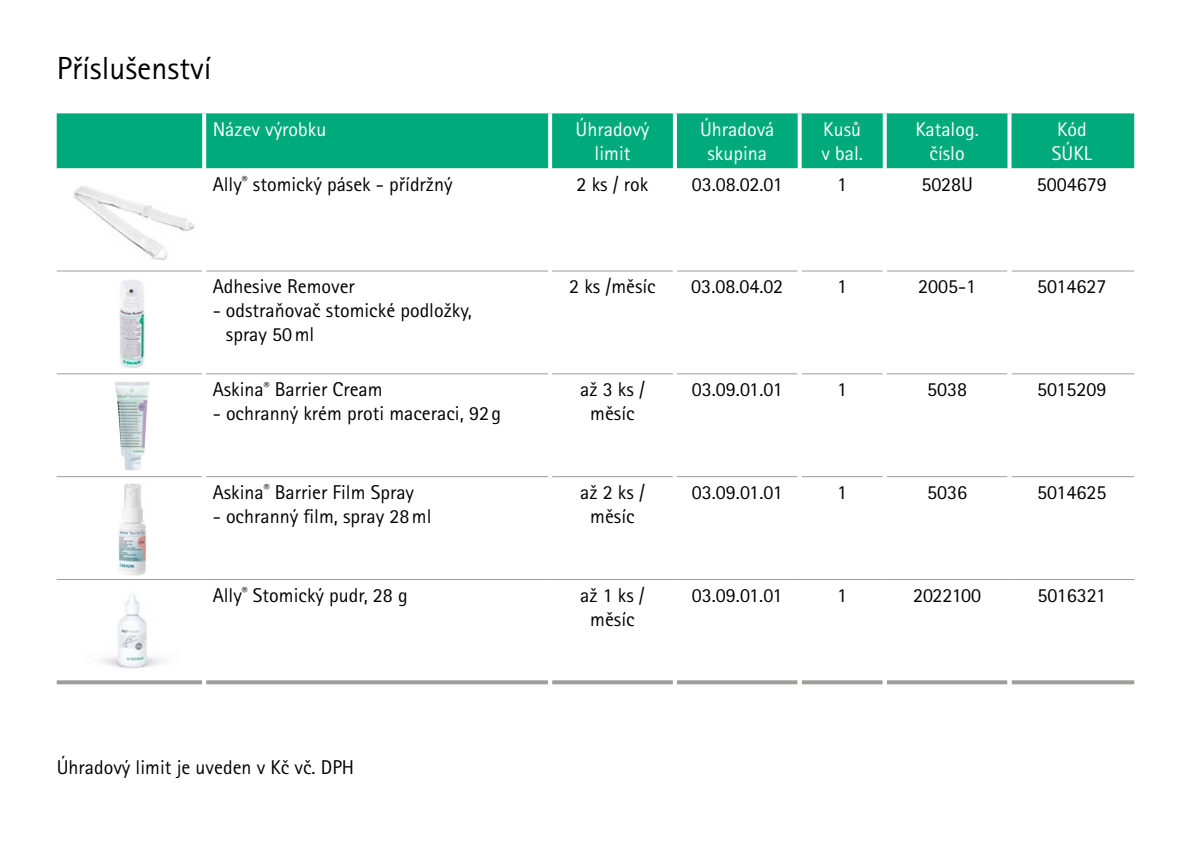
<style>
.page{position:relative;width:1191px;height:842px;background:#fff}
.page>*{position:absolute;margin:0;border:0;box-sizing:border-box;transform-origin:0 0}
.t1{font:32px "Rotis Sans Serif Pro";color:#000}
.t2{font:20px/24px "Rotis Sans Serif Pro";color:#000;text-align:center}
.t3{font:20px/24px "Rotis Sans Serif Pro";color:#fff;text-align:center}
</style>
<div class="page">
<div style="left:57px;top:113px;width:1077px;height:55px;background:#00aa7a"></div>
<hr style="left:206px;top:271px;width:342px;height:1px;background:#9d9d9c">
<hr style="left:552px;top:271px;width:121px;height:1px;background:#9d9d9c">
<hr style="left:677px;top:271px;width:120px;height:1px;background:#9d9d9c">
<hr style="left:206px;top:476px;width:342px;height:1px;background:#9d9d9c">
<hr style="left:552px;top:476px;width:121px;height:1px;background:#9d9d9c">
<hr style="left:677px;top:476px;width:120px;height:1px;background:#9d9d9c">
<hr style="left:801px;top:271px;width:81px;height:1px;background:#9d9d9c">
<hr style="left:886px;top:271px;width:121px;height:1px;background:#9d9d9c">
<hr style="left:1011px;top:271px;width:123px;height:1px;background:#9d9d9c">
<hr style="left:801px;top:476px;width:81px;height:1px;background:#9d9d9c">
<hr style="left:886px;top:476px;width:121px;height:1px;background:#9d9d9c">
<hr style="left:1011px;top:476px;width:123px;height:1px;background:#9d9d9c">
<hr style="left:57px;top:271px;width:145px;height:1px;background:#9d9d9c">
<hr style="left:57px;top:476px;width:145px;height:1px;background:#9d9d9c">
<hr style="left:57px;top:373px;width:145px;height:1px;background:#9d9d9c">
<hr style="left:206px;top:373px;width:342px;height:1px;background:#9d9d9c">
<hr style="left:552px;top:373px;width:121px;height:1px;background:#9d9d9c">
<hr style="left:677px;top:373px;width:120px;height:1px;background:#9d9d9c">
<hr style="left:801px;top:373px;width:81px;height:1px;background:#9d9d9c">
<hr style="left:886px;top:373px;width:121px;height:1px;background:#9d9d9c">
<hr style="left:1011px;top:373px;width:123px;height:1px;background:#9d9d9c">
<svg style="left:552px;top:680px;width:121px;height:4px"></svg>
<svg style="left:677px;top:680px;width:120px;height:4px"></svg>
<svg style="left:57px;top:680px;width:145px;height:4px"></svg>
<svg style="left:206px;top:680px;width:342px;height:4px"></svg>
<svg style="left:801px;top:680px;width:81px;height:4px"></svg>
<svg style="left:887px;top:680px;width:120px;height:4px"></svg>
<svg style="left:1011px;top:680px;width:123px;height:4px"></svg>
<svg style="left:202px;top:113px;width:4px;height:55px"></svg>
<svg style="left:548px;top:113px;width:4px;height:55px"></svg>
<svg style="left:673px;top:113px;width:4px;height:55px"></svg>
<svg style="left:797px;top:113px;width:4px;height:55px"></svg>
<svg style="left:882px;top:113px;width:4px;height:55px"></svg>
<svg style="left:1007px;top:113px;width:4px;height:55px"></svg>
<hr style="left:57px;top:579px;width:147px;height:1px;background:#9d9d9c">
<hr style="left:204px;top:579px;width:346px;height:1px;background:#9d9d9c">
<hr style="left:550px;top:579px;width:125px;height:1px;background:#9d9d9c">
<hr style="left:675px;top:579px;width:124px;height:1px;background:#9d9d9c">
<hr style="left:799px;top:579px;width:85px;height:1px;background:#9d9d9c">
<hr style="left:884px;top:579px;width:125px;height:1px;background:#9d9d9c">
<hr style="left:1009px;top:579px;width:125px;height:1px;background:#9d9d9c">
<img style="left:119px;top:280px;width:27px;height:89px">
<img style="left:118px;top:483px;width:29px;height:93px">
<img style="left:115px;top:381px;width:35px;height:89px">
<img style="left:73px;top:186px;width:122px;height:75px">
<img style="left:101px;top:594px;width:61px;height:75px">
<h1 class="t1" style="left:57px;top:49px;width:156px">Příslušenství</h1>
<p class="t3" style="left:213px;top:117px;width:115px">Název výrobku</p>
<p class="t3" style="left:575px;top:117px;width:75px">Úhradový limit</p>
<p class="t3" style="left:700px;top:117px;width:76px">Úhradová skupina</p>
<p class="t3" style="left:821px;top:117px;width:43px;text-align:left">Kusů v bal.</p>
<p class="t3" style="left:915px;top:117px;width:65px">Katalog. číslo</p>
<p class="t3" style="left:1051px;top:117px;width:41px;text-align:left">Kód<br>SÚKL</p>
<p class="t2" style="left:213px;top:172px;width:241px">Ally<sup>®</sup> stomický pásek - přídržný</p>
<p class="t2" style="left:576px;top:172px;width:73px">2 ks / rok</p>
<p class="t2" style="left:691px;top:172px;width:93px">03.08.02.01</p>
<p class="t2" style="left:837px;top:172px;width:11px">1</p>
<p class="t2" style="left:921px;top:172px;width:53px">5028U</p>
<p class="t2" style="left:1036px;top:172px;width:71px">5004679</p>
<p class="t2" style="left:213px;top:275px;width:144px">Adhesive Remover</p>
<p class="t2" style="left:226px;top:299px;width:247px;text-align:left;text-indent:-13px">- odstraňovač stomické podložky, spray 50ml</p>
<p class="t2" style="left:213px;top:378px;width:171px">Askina<sup>®</sup> Barrier Cream</p>
<p class="t2" style="left:213px;top:402px;width:290px">- ochranný krém proti maceraci, 92g</p>
<p class="t2" style="left:213px;top:480px;width:203px">Askina<sup>®</sup> Barrier Film Spray</p>
<p class="t2" style="left:213px;top:504px;width:220px">- ochranný film, spray 28ml</p>
<p class="t2" style="left:569px;top:275px;width:88px">2 ks /měsíc</p>
<p class="t2" style="left:691px;top:275px;width:93px">03.08.04.02</p>
<p class="t2" style="left:837px;top:275px;width:11px">1</p>
<p class="t2" style="left:918px;top:275px;width:60px">2005-1</p>
<p class="t2" style="left:1037px;top:275px;width:71px">5014627</p>
<p class="t2" style="left:580px;top:378px;width:66px">až 3 ks / měsíc</p>
<p class="t2" style="left:692px;top:378px;width:92px">03.09.01.01</p>
<p class="t2" style="left:837px;top:378px;width:11px">1</p>
<p class="t2" style="left:927px;top:378px;width:41px">5038</p>
<p class="t2" style="left:1037px;top:378px;width:71px">5015209</p>
<p class="t2" style="left:580px;top:480px;width:66px">až 2 ks / měsíc</p>
<p class="t2" style="left:692px;top:480px;width:92px">03.09.01.01</p>
<p class="t2" style="left:837px;top:480px;width:11px">1</p>
<p class="t2" style="left:927px;top:480px;width:41px">5036</p>
<p class="t2" style="left:1037px;top:480px;width:71px">5014625</p>
<p class="t2" style="left:213px;top:583px;width:197px">Ally<sup>®</sup> Stomický pudr, 28 g</p>
<p class="t2" style="left:580px;top:583px;width:66px">až 1 ks / měsíc</p>
<p class="t2" style="left:692px;top:583px;width:92px">03.09.01.01</p>
<p class="t2" style="left:837px;top:583px;width:11px">1</p>
<p class="t2" style="left:913px;top:583px;width:70px">2022100</p>
<p class="t2" style="left:1037px;top:583px;width:70px">5016321</p>
<p class="t2" style="left:57px;top:755px;width:299px">Úhradový limit je uveden v Kč vč. DPH</p>
</div>
